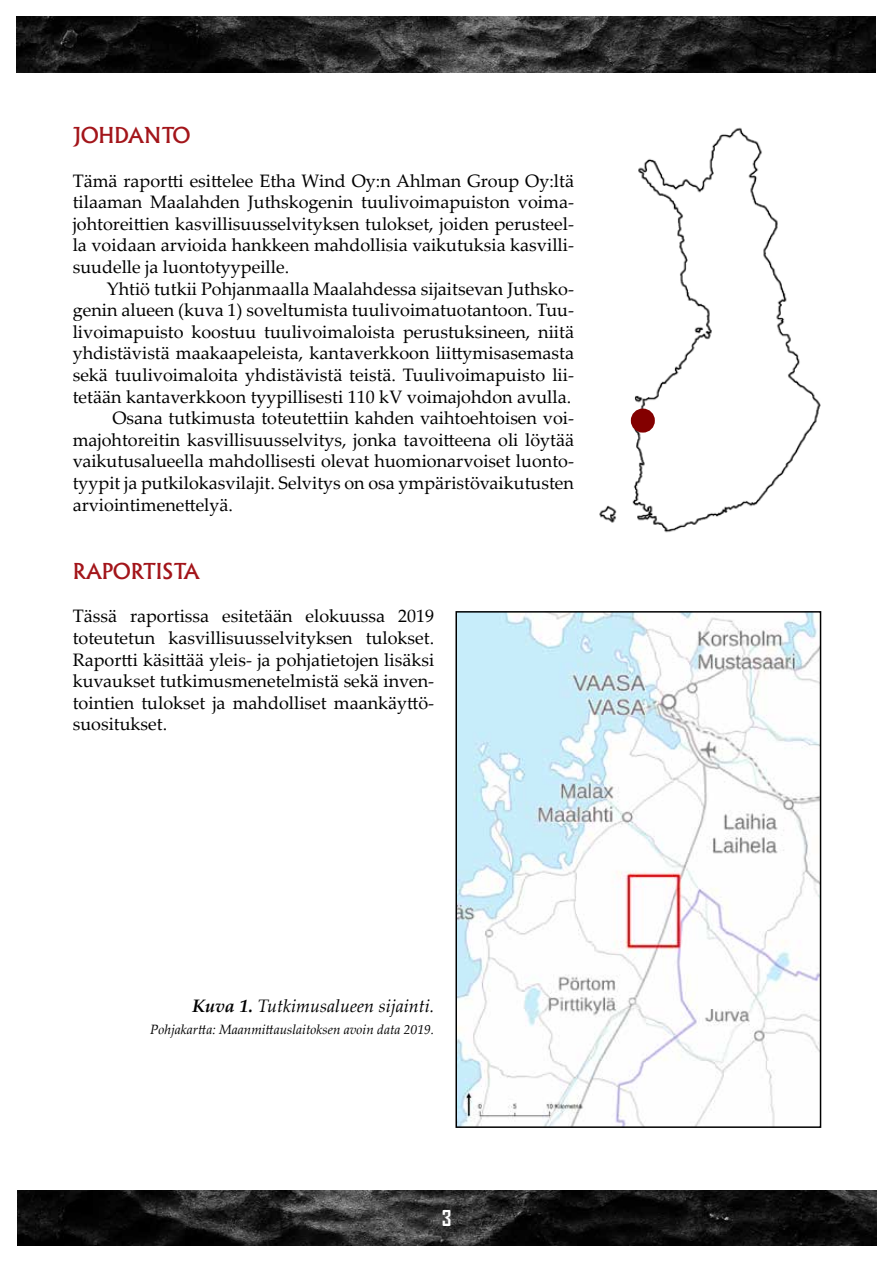
<style>
.page{position:relative;width:893px;height:1263px;background:#fff}
.page>*{position:absolute;margin:0;border:0;box-sizing:border-box;transform-origin:0 0}
.t1{font:500 21px "Albertus";color:#a3151a}
.t2{font:700 21px "Agency FB";color:#fff}
.t3{font:18px/21.6px "Palatino Linotype";color:#000;text-align:justify}
.t4{font:italic 18px "Palatino Linotype";color:#000}
.t5{font:italic 13.5px "Palatino Linotype";color:#000}
.s1{font-weight:700}
</style>
<div class="page">
<img style="left:17px;top:17px;width:859px;height:55px">
<img style="left:17px;top:1191px;width:859px;height:55px">
<img style="left:599px;top:127px;width:222px;height:406px">
<div style="left:631px;top:409px;width:24px;height:24px;border:12px solid #830000;border-radius:50%"></div>
<img style="left:458px;top:614px;width:360px;height:511px">
<div style="left:455px;top:611px;width:366px;height:517px;border:2px solid #000"></div>
<p class="t1" style="left:73px;top:123px;width:104px">JOHDANTO</p>
<p class="t3" style="left:73px;top:169px;width:503px">Tämä raportti esittelee Etha Wind Oy:n Ahlman Group Oy:ltä tilaaman Maalahden Juthskogenin tuulivoimapuiston voima&shy;johtoreittien kasvillisuusselvityksen tulokset, joiden perusteel&shy;la voidaan arvioida hankkeen mahdollisia vaikutuksia kasvilli&shy;suudelle ja luontotyypeille.</p>
<p class="t3" style="left:107px;top:277px;width:469px">Yhtiö tutkii Pohjanmaalla Maalahdessa sijaitsevan Juthsko-</p>
<p class="t3" style="left:73px;top:299px;width:503px">genin alueen (kuva 1) soveltumista tuulivoimatuotantoon. Tuu-</p>
<p class="t3" style="left:73px;top:320px;width:503px">livoimapuisto koostuu tuulivoimaloista perustuksineen, niitä</p>
<p class="t3" style="left:73px;top:342px;width:503px">yhdistävistä maakaapeleista, kantaverkkoon liittymisasemasta</p>
<p class="t3" style="left:73px;top:363px;width:503px">sekä tuulivoimaloita yhdistävistä teistä. Tuulivoimapuisto lii-</p>
<p class="t3" style="left:73px;top:385px;width:500px">tetään kantaverkkoon tyypillisesti 110 kV voimajohdon avulla.</p>
<p class="t3" style="left:112px;top:407px;width:463px">Osana tutkimusta toteutettiin kahden vaihtoehtoisen voi-</p>
<p class="t3" style="left:73px;top:428px;width:503px">majohtoreitin kasvillisuusselvitys, jonka tavoitteena oli löytää</p>
<p class="t3" style="left:73px;top:450px;width:503px">vaikutusalueella mahdollisesti olevat huomionarvoiset luonto-</p>
<p class="t3" style="left:73px;top:471px;width:503px">tyypit ja putkilokasvilajit. Selvitys on osa ympäristövaikutusten</p>
<p class="t3" style="left:73px;top:493px;width:162px">arviointimenettelyä.</p>
<p class="t1" style="left:73px;top:558px;width:122px">RAPORTISTA</p>
<p class="t3" style="left:73px;top:605px;width:363px">Tässä raportissa esitetään elokuussa 2019 toteutetun kasvillisuusselvityksen tulokset.<br>Raportti käsittää yleis- ja pohjatietojen lisäksi kuvaukset tutkimusmenetelmistä sekä inven&shy;tointien tulokset ja mahdolliset maankäyttö&shy;suositukset.</p>
<p class="t4" style="left:192px;top:993px;width:243px"><span class="s1">Kuva 1.</span> Tutkimusalueen sijainti.</p>
<p class="t5" style="left:150px;top:1020px;width:285px">Pohjakartta: Maanmittauslaitoksen avoin data 2019.</p>
<p class="t2" style="left:442px;top:1205px;width:11px">3</p>
</div>
